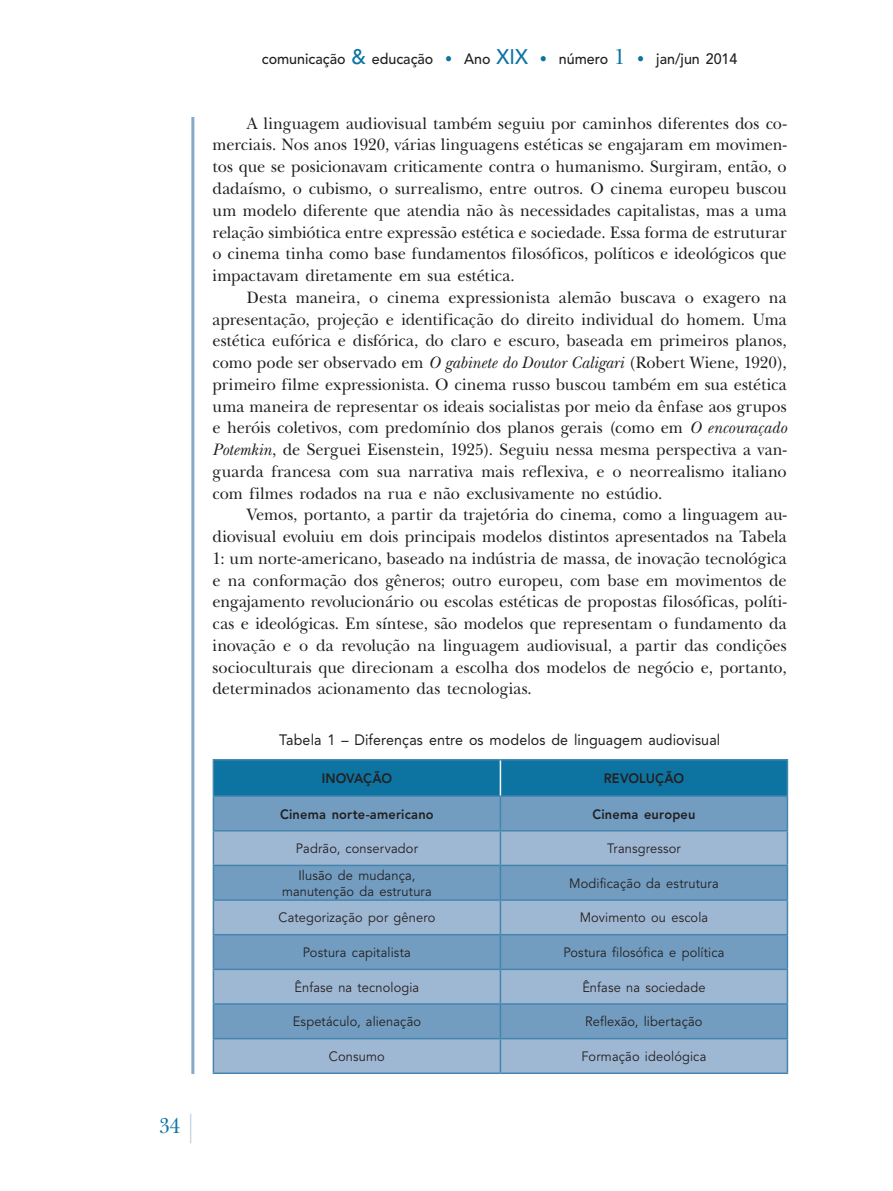
<style>
.page{position:relative;width:893px;height:1191px;background:#fff}
.page>*{position:absolute;margin:0;border:0;box-sizing:border-box;transform-origin:0 0}
.t1{font:22.5px "New Baskerville Std";color:#0d74a2;scale:.9 1}
.t2{font:17.25px/21.8px "New Baskerville Std";color:#231f20;text-align:justify;scale:.95 1}
.t3{font:15px "Avenir LT Std";letter-spacing:.005em;color:#231f20;scale:.95 1}
.t4{font:500 15px "Avenir LT Std";color:#231f20;scale:.95 1}
.t5{font:13.5px/16.2px "Avenir LT Std";letter-spacing:.01em;color:#231f20;text-align:center;scale:.95 1}
.t6{font:800 13.5px "Avenir LT Std";letter-spacing:.015em;color:#231f20;scale:.95 1}
.s1{font-size:21px;color:#0d74a2}
.s2{color:#0d74a2}
.s3{font-family:"New Baskerville Std";font-weight:400;font-size:22.5px;color:#0d74a2}
.s4{font-style:italic}
</style>
<div class="page">
<hr style="left:191px;top:117px;width:3px;height:957px;background:#87a9c8">
<hr style="left:190px;top:1113px;width:1px;height:30px;background:#cbd8e6">
<div style="left:214px;top:760px;width:573px;height:35px;background:#0d74a2"></div>
<div style="left:214px;top:797px;width:573px;height:33px;background:#729dc0"></div>
<svg style="left:214px;top:831px;width:573px;height:241px;background:#89abc9"></svg>
<hr style="left:213px;top:759px;width:287px;height:1px;background:#4486b0">
<hr style="left:213px;top:760px;width:1px;height:35px;background:#4486b0">
<hr style="left:500px;top:759px;width:288px;height:1px;background:#4486b0">
<hr style="left:787px;top:760px;width:1px;height:35px;background:#4486b0">
<hr style="left:213px;top:795px;width:287px;height:2px;background:#4486b0">
<hr style="left:213px;top:797px;width:1px;height:33px;background:#4486b0">
<hr style="left:500px;top:795px;width:288px;height:2px;background:#4486b0">
<hr style="left:500px;top:797px;width:1px;height:33px;background:#4486b0">
<hr style="left:787px;top:797px;width:1px;height:33px;background:#4486b0">
<hr style="left:213px;top:830px;width:287px;height:1px;background:#4486b0">
<hr style="left:213px;top:831px;width:1px;height:33px;background:#4486b0">
<hr style="left:500px;top:830px;width:288px;height:1px;background:#4486b0">
<hr style="left:500px;top:831px;width:1px;height:33px;background:#4486b0">
<hr style="left:787px;top:831px;width:1px;height:33px;background:#4486b0">
<hr style="left:213px;top:864px;width:287px;height:2px;background:#4486b0">
<hr style="left:213px;top:866px;width:1px;height:33px;background:#4486b0">
<hr style="left:500px;top:864px;width:288px;height:2px;background:#4486b0">
<hr style="left:500px;top:866px;width:1px;height:33px;background:#4486b0">
<hr style="left:787px;top:866px;width:1px;height:33px;background:#4486b0">
<hr style="left:213px;top:899px;width:287px;height:1px;background:#4486b0">
<hr style="left:213px;top:900px;width:1px;height:34px;background:#4486b0">
<hr style="left:500px;top:899px;width:288px;height:1px;background:#4486b0">
<hr style="left:500px;top:900px;width:1px;height:34px;background:#4486b0">
<hr style="left:787px;top:900px;width:1px;height:34px;background:#4486b0">
<hr style="left:213px;top:934px;width:287px;height:1px;background:#4486b0">
<hr style="left:213px;top:935px;width:1px;height:33px;background:#4486b0">
<hr style="left:500px;top:934px;width:288px;height:1px;background:#4486b0">
<hr style="left:500px;top:935px;width:1px;height:33px;background:#4486b0">
<hr style="left:787px;top:935px;width:1px;height:33px;background:#4486b0">
<hr style="left:213px;top:968px;width:287px;height:2px;background:#4486b0">
<hr style="left:213px;top:970px;width:1px;height:33px;background:#4486b0">
<hr style="left:500px;top:968px;width:288px;height:2px;background:#4486b0">
<hr style="left:500px;top:970px;width:1px;height:33px;background:#4486b0">
<hr style="left:787px;top:970px;width:1px;height:33px;background:#4486b0">
<hr style="left:213px;top:1003px;width:287px;height:1px;background:#4486b0">
<hr style="left:213px;top:1004px;width:1px;height:33px;background:#4486b0">
<hr style="left:500px;top:1003px;width:288px;height:1px;background:#4486b0">
<hr style="left:500px;top:1004px;width:1px;height:33px;background:#4486b0">
<hr style="left:787px;top:1004px;width:1px;height:33px;background:#4486b0">
<hr style="left:213px;top:1037px;width:287px;height:2px;background:#4486b0">
<hr style="left:213px;top:1039px;width:1px;height:33px;background:#4486b0">
<hr style="left:500px;top:1037px;width:288px;height:2px;background:#4486b0">
<hr style="left:500px;top:1039px;width:1px;height:33px;background:#4486b0">
<hr style="left:787px;top:1039px;width:1px;height:33px;background:#4486b0">
<hr style="left:213px;top:1072px;width:287px;height:2px;background:#4486b0">
<hr style="left:500px;top:1072px;width:288px;height:2px;background:#4486b0">
<hr style="left:500px;top:760px;width:1px;height:35px;background:#fff">
<h1 class="t1" style="left:159px;top:1112px;width:25px">34</h1>
<p class="t4" style="left:262px;top:50px;width:502px">comunicação <span class="s1">&amp;</span> educação <span class="s2">•</span> Ano <span class="s1">XIX</span> <span class="s2">•</span> número <span class="s3">1</span> <span class="s2">•</span> jan/jun 2014</p>
<p class="t2" style="left:213px;top:112px;width:606px;text-indent:34px">A linguagem audiovisual também seguiu por caminhos diferentes dos co&shy;merciais. Nos anos 1920, várias linguagens estéticas se engajaram em movimen&shy;tos que se posicionavam criticamente contra o humanismo. Surgiram, então, o dadaísmo, o cubismo, o surrealismo, entre outros. O cinema europeu buscou um modelo diferente que atendia não às necessidades capitalistas, mas a uma relação simbiótica entre expressão estética e sociedade. Essa forma de estruturar o cinema tinha como base fundamentos filosóficos, políticos e ideológicos que impactavam diretamente em sua estética.</p>
<p class="t2" style="left:213px;top:286px;width:606px;text-indent:34px">Desta maneira, o cinema expressionista alemão buscava o exagero na apresentação, projeção e identificação do direito individual do homem. Uma estética eufórica e disfórica, do claro e escuro, baseada em primeiros planos, como pode ser observado em <span class="s4">O gabinete do Doutor Caligari</span> (Robert Wiene, 1920), primeiro filme expressionista. O cinema russo buscou também em sua estética uma maneira de representar os ideais socialistas por meio da ênfase aos grupos e heróis coletivos, com predomínio dos planos gerais (como em <span class="s4">O encouraçado Potemkin</span>, de Serguei Eisenstein, 1925). Seguiu nessa mesma perspectiva a van&shy;guarda francesa com sua narrativa mais reflexiva, e o neorrealismo italiano com filmes rodados na rua e não exclusivamente no estúdio.</p>
<p class="t2" style="left:213px;top:504px;width:606px;text-indent:34px">Vemos, portanto, a partir da trajetória do cinema, como a linguagem au&shy;diovisual evoluiu em dois principais modelos distintos apresentados na Tabela 1: um norte-americano, baseado na indústria de massa, de inovação tecnológica e na conformação dos gêneros; outro europeu, com base em movimentos de engajamento revolucionário ou escolas estéticas de propostas filosóficas, políti&shy;cas e ideológicas. Em síntese, são modelos que representam o fundamento da inovação e o da revolução na linguagem audiovisual, a partir das condições socioculturais que direcionam a escolha dos modelos de negócio e, portanto, determinados acionamento das tecnologias.</p>
<p class="t3" style="left:279px;top:730px;width:466px">Tabela 1 – Diferenças entre os modelos de linguagem audiovisual</p>
<p class="t6" style="left:322px;top:770px;width:76px">Inovação</p>
<p class="t6" style="left:604px;top:770px;width:86px">Revolução</p>
<p class="t6" style="left:280px;top:806px;width:163px">Cinema norte-americano</p>
<p class="t6" style="left:592px;top:806px;width:110px">Cinema europeu</p>
<p class="t5" style="left:296px;top:841px;width:130px">Padrão, conservador</p>
<p class="t5" style="left:607px;top:841px;width:79px">Transgressor</p>
<p class="t5" style="left:282px;top:867px;width:159px">Ilusão de mudança, manutenção da estrutura</p>
<p class="t5" style="left:569px;top:875px;width:159px">Modificação da estrutura</p>
<p class="t5" style="left:278px;top:910px;width:167px">Categorização por gênero</p>
<p class="t5" style="left:580px;top:910px;width:137px">Movimento ou escola</p>
<p class="t5" style="left:303px;top:944px;width:115px">Postura capitalista</p>
<p class="t5" style="left:563px;top:944px;width:171px">Postura filosófica e política</p>
<p class="t5" style="left:295px;top:979px;width:133px">Ênfase na tecnologia</p>
<p class="t5" style="left:582px;top:979px;width:131px">Ênfase na sociedade</p>
<p class="t5" style="left:293px;top:1014px;width:136px">Espetáculo, alienação</p>
<p class="t5" style="left:585px;top:1014px;width:125px">Reflexão, libertação</p>
<p class="t5" style="left:329px;top:1048px;width:60px">Consumo</p>
<p class="t5" style="left:581px;top:1048px;width:133px">Formação ideológica</p>
</div>
